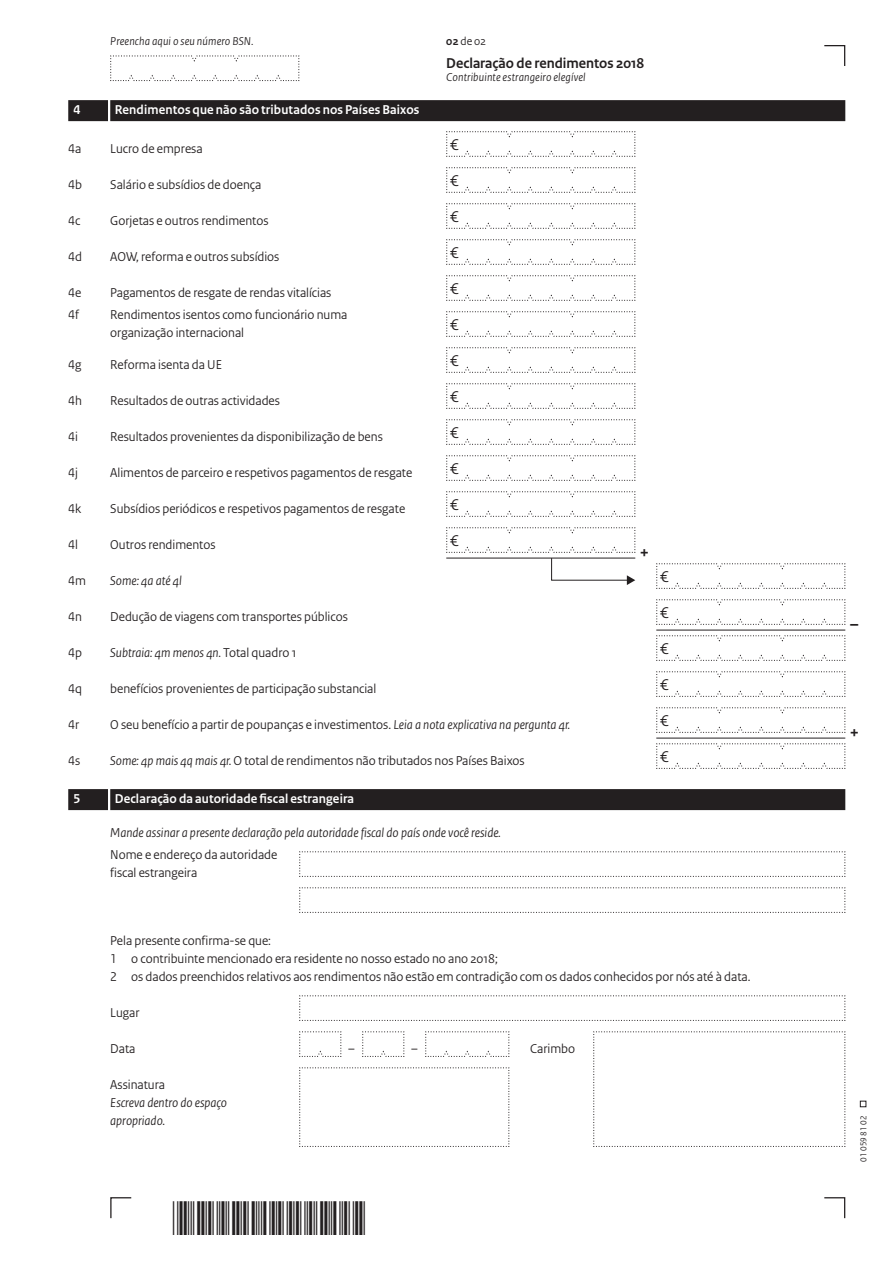
<style>
.page{position:relative;width:893px;height:1263px;background:#fff}
.page>*{position:absolute;margin:0;border:0;box-sizing:border-box;transform-origin:0 0}
.t1{font:700 18px "Rijksoverheid Sans Heading";color:#231f20}
.t2{font:16.5px/36px "Rijksoverheid Sans Heading";color:#231f20;text-align:justify}
.t3{font:700 15px "Rijksoverheid Sans Heading";color:#231f20}
.t4{font:13.5px/18px "Rijksoverheid Sans Heading";color:#231f20}
.t5{font:italic 13.5px/18px "Rijksoverheid Sans Heading";color:#231f20}
.t6{font:700 13.5px "Rijksoverheid Sans Heading";letter-spacing:.01em;color:#fff}
.t7{font:italic 12px "Rijksoverheid Sans Heading";letter-spacing:.015em;color:#231f20}
.t8{font:12px "Rijksoverheid Sans Heading";color:#231f20}
.t9{font:9px "Rijksoverheid Sans Heading";color:#231f20}
.s1{font-weight:700}
.s2{font-style:normal}
.s3{font-style:italic}
</style>
<div class="page">
<svg style="left:824px;top:1197px;width:22px;height:22px"></svg>
<svg style="left:110px;top:1197px;width:22px;height:22px"></svg>
<svg style="left:860px;top:1101px;width:6px;height:6px"></svg>
<svg style="left:824px;top:45px;width:22px;height:21px"></svg>
<div style="left:110px;top:100px;width:735px;height:21px;background:#231f20"></div>
<div style="left:68px;top:100px;width:40px;height:21px;background:#231f20"></div>
<div style="left:110px;top:789px;width:735px;height:21px;background:#231f20"></div>
<div style="left:68px;top:789px;width:40px;height:21px;background:#231f20"></div>
<svg style="left:446px;top:131px;width:190px;height:26px"></svg>
<svg style="left:446px;top:167px;width:190px;height:26px"></svg>
<svg style="left:446px;top:203px;width:190px;height:26px"></svg>
<svg style="left:446px;top:239px;width:190px;height:26px"></svg>
<svg style="left:446px;top:275px;width:190px;height:26px"></svg>
<svg style="left:446px;top:311px;width:190px;height:26px"></svg>
<svg style="left:446px;top:347px;width:190px;height:26px"></svg>
<svg style="left:446px;top:383px;width:190px;height:26px"></svg>
<svg style="left:446px;top:419px;width:190px;height:26px"></svg>
<svg style="left:446px;top:455px;width:190px;height:26px"></svg>
<svg style="left:446px;top:491px;width:190px;height:26px"></svg>
<svg style="left:446px;top:527px;width:190px;height:58px"></svg>
<svg style="left:656px;top:563px;width:190px;height:26px"></svg>
<svg style="left:656px;top:599px;width:190px;height:26px"></svg>
<hr style="left:656px;top:630px;width:189px;height:1px;background:#231f20">
<svg style="left:656px;top:635px;width:190px;height:26px"></svg>
<svg style="left:656px;top:671px;width:190px;height:26px"></svg>
<svg style="left:656px;top:707px;width:190px;height:26px"></svg>
<hr style="left:656px;top:738px;width:189px;height:1px;background:#231f20">
<svg style="left:656px;top:743px;width:190px;height:26px"></svg>
<svg style="left:299px;top:851px;width:547px;height:26px"></svg>
<svg style="left:299px;top:887px;width:547px;height:26px"></svg>
<svg style="left:299px;top:995px;width:547px;height:26px"></svg>
<svg style="left:299px;top:1031px;width:43px;height:26px"></svg>
<svg style="left:362px;top:1031px;width:43px;height:26px"></svg>
<svg style="left:425px;top:1031px;width:85px;height:26px"></svg>
<svg style="left:299px;top:1067px;width:211px;height:80px"></svg>
<svg style="left:593px;top:1031px;width:253px;height:116px"></svg>
<svg style="left:110px;top:55px;width:190px;height:26px"></svg>
<p class="t7" style="left:110px;top:34px;width:145px">Preencha aqui o seu número BSN.</p>
<p class="t8" style="left:446px;top:34px;width:41px"><span class="s1">02</span> de 02</p>
<p class="t3" style="left:446px;top:54px;width:200px">Declaração de rendimentos 2018</p>
<p class="t7" style="left:446px;top:70px;width:141px">Contribuinte estrangeiro elegível</p>
<p class="t6" style="left:74px;top:102px;width:8px">4</p>
<p class="t6" style="left:115px;top:102px;width:306px">Rendimentos que não são tributados nos Países Baixos</p>
<p class="t4" style="left:68px;top:140px;width:15px">4a</p>
<p class="t4" style="left:110px;top:140px;width:94px">Lucro de empresa</p>
<p class="t4" style="left:68px;top:176px;width:15px">4b</p>
<p class="t4" style="left:110px;top:176px;width:153px">Salário e subsídios de doença</p>
<p class="t4" style="left:68px;top:212px;width:14px">4c</p>
<p class="t4" style="left:110px;top:212px;width:160px">Gorjetas e outros rendimentos</p>
<p class="t4" style="left:68px;top:248px;width:15px">4d</p>
<p class="t4" style="left:110px;top:248px;width:171px">AOW, reforma e outros subsídios</p>
<p class="t4" style="left:68px;top:284px;width:15px">4e</p>
<p class="t4" style="left:110px;top:284px;width:223px">Pagamentos de resgate de rendas vitalícias</p>
<p class="t4" style="left:68px;top:306px;width:12px">4f</p>
<p class="t4" style="left:110px;top:306px;width:239px">Rendimentos isentos como funcionário numa organização internacional</p>
<p class="t4" style="left:68px;top:356px;width:15px">4g</p>
<p class="t4" style="left:110px;top:356px;width:113px">Reforma isenta da UE</p>
<p class="t4" style="left:68px;top:392px;width:15px">4h</p>
<p class="t4" style="left:110px;top:392px;width:171px">Resultados de outras actividades</p>
<p class="t4" style="left:68px;top:428px;width:11px">4i</p>
<p class="t4" style="left:110px;top:428px;width:274px">Resultados provenientes da disponibilização de bens</p>
<p class="t4" style="left:68px;top:464px;width:11px">4j</p>
<p class="t4" style="left:110px;top:464px;width:304px">Alimentos de parceiro e respetivos pagamentos de resgate</p>
<p class="t4" style="left:68px;top:500px;width:14px">4k</p>
<p class="t4" style="left:110px;top:500px;width:296px">Subsídios periódicos e respetivos pagamentos de resgate</p>
<p class="t4" style="left:68px;top:536px;width:11px">4l</p>
<p class="t4" style="left:110px;top:536px;width:107px">Outros rendimentos</p>
<p class="t4" style="left:68px;top:572px;width:19px">4m</p>
<p class="t5" style="left:110px;top:572px;width:73px">Some: 4a até 4l</p>
<p class="t4" style="left:68px;top:608px;width:15px">4n</p>
<p class="t4" style="left:110px;top:608px;width:239px">Dedução de viagens com transportes públicos</p>
<p class="t4" style="left:68px;top:644px;width:15px">4p</p>
<p class="t5" style="left:110px;top:644px;width:188px">Subtraia: 4m menos 4n. <span class="s2">Total quadro 1</span></p>
<p class="t4" style="left:68px;top:680px;width:15px">4q</p>
<p class="t4" style="left:110px;top:680px;width:268px">benefícios provenientes de participação substancial</p>
<p class="t4" style="left:68px;top:716px;width:13px">4r</p>
<p class="t4" style="left:110px;top:716px;width:461px">O seu benefício a partir de poupanças e investimentos. <span class="s3">Leia a nota explicativa na pergunta 4r.</span></p>
<p class="t4" style="left:68px;top:752px;width:14px">4s</p>
<p class="t4" style="left:110px;top:752px;width:416px"><span class="s3">Some: 4p mais 4q mais 4r.</span> O total de rendimentos não tributados nos Países Baixos</p>
<p class="t6" style="left:74px;top:791px;width:8px">5</p>
<p class="t6" style="left:115px;top:791px;width:241px">Declaração da autoridade fiscal estrangeira</p>
<p class="t5" style="left:110px;top:824px;width:392px">Mande assinar a presente declaração pela autoridade fiscal do país onde você reside.</p>
<p class="t4" style="left:110px;top:846px;width:169px">Nome e endereço da autoridade fiscal estrangeira</p>
<p class="t2" style="left:450px;top:127px;width:10px">€ € € € € € € € € € € €</p>
<h1 class="t1" style="left:640px;top:542px;width:11px">+</h1>
<p class="t2" style="left:660px;top:559px;width:10px">€ € € € € €</p>
<p class="t4" style="left:110px;top:932px;width:642px">Pela presente confirma-se que:<br>1 o contribuinte mencionado era residente no nosso estado no ano 2018;<br>2 os dados preenchidos relativos aos rendimentos não estão em contradição com os dados conhecidos por nós até à data.</p>
<p class="t4" style="left:110px;top:1004px;width:31px">Lugar</p>
<p class="t4" style="left:110px;top:1040px;width:27px">Data</p>
<p class="t4" style="left:530px;top:1040px;width:46px">Carimbo</p>
<p class="t4" style="left:110px;top:1076px;width:56px">Assinatura</p>
<p class="t5" style="left:110px;top:1094px;width:118px">Escreva dentro do espaço apropriado.</p>
<p class="t4" style="left:348px;top:1040px;width:8px">–</p>
<p class="t4" style="left:411px;top:1040px;width:8px">–</p>
<h1 class="t1" style="left:850px;top:614px;width:10px">–</h1>
<h1 class="t1" style="left:850px;top:722px;width:11px">+</h1>
<p class="t9" style="left:858px;top:1161px;width:47px;rotate:-90deg">01 059 81 02</p>
</div>
